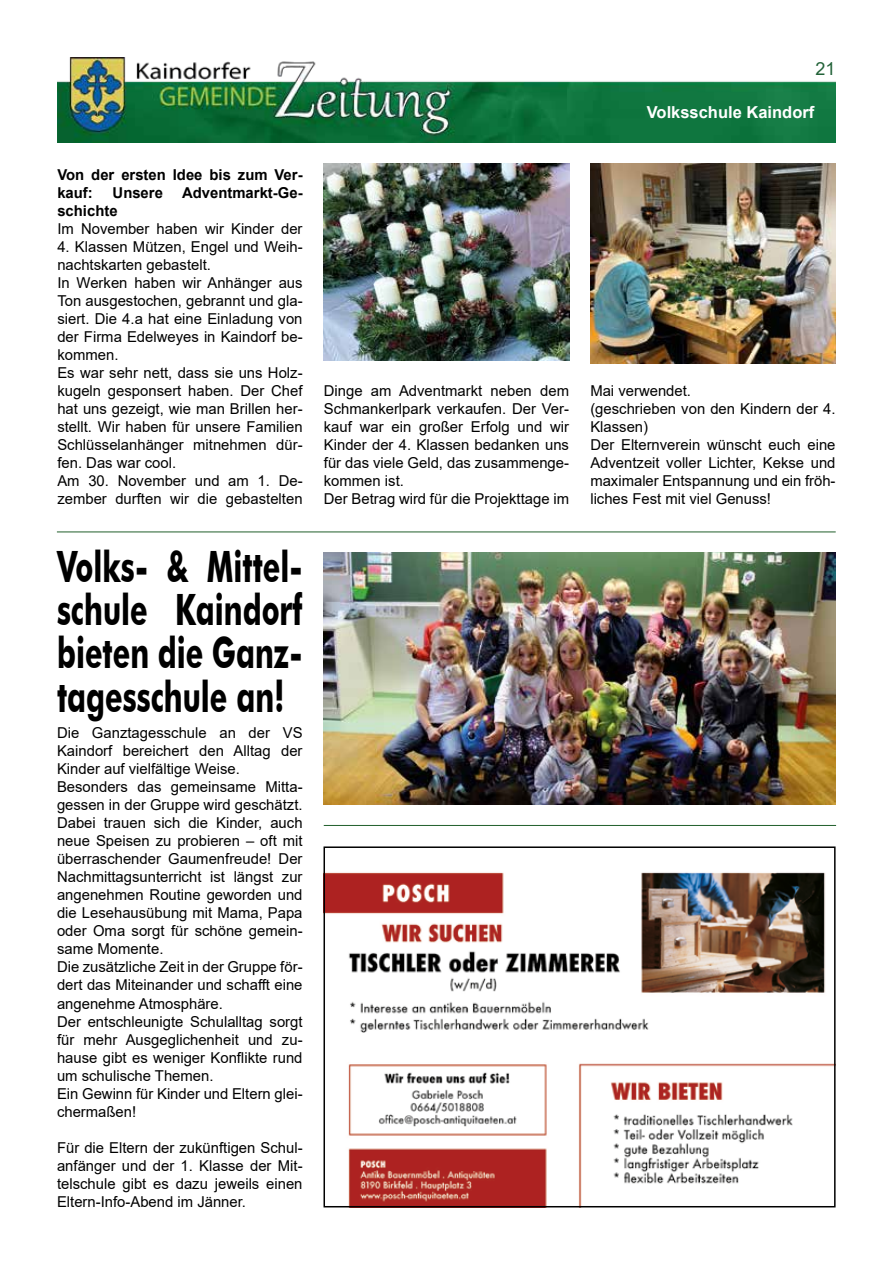
<style>
.page{position:relative;width:893px;height:1263px;background:#fff}
.page>*{position:absolute;margin:0;border:0;box-sizing:border-box;transform-origin:0 0}
.t1{font:700 43.2px/43.2px "Futura BT";color:#000;text-align:justify;scale:.67 1}
.t2{font:18px "Arial";color:#226238}
.t3{font:700 16.5px "Arial";color:#fff}
.t4{font:15px/18px "Arial";color:#000}
.t5{font:700 15px/18px "Arial";color:#000}
</style>
<div class="page">
<img style="left:57px;top:57px;width:779px;height:85px">
<img style="left:324px;top:164px;width:245px;height:197px">
<img style="left:590px;top:164px;width:246px;height:200px">
<hr style="left:57px;top:531px;width:778px;height:1px;background:#205e2b">
<img style="left:324px;top:552px;width:511px;height:252px">
<img style="left:326px;top:872px;width:507px;height:332px">
<div style="left:323px;top:846px;width:513px;height:361px;border:2px solid #000"></div>
<hr style="left:324px;top:825px;width:512px;height:1px;background:#205e2b">
<p class="t5" style="left:57px;top:166px;width:247px">Von der ersten Idee bis zum Ver&shy;kauf:</p>
<p class="t5" style="left:113px;top:184px;width:52px">Unsere</p>
<p class="t5" style="left:182px;top:184px;width:122px">Adventmarkt-Ge-</p>
<p class="t5" style="left:57px;top:202px;width:62px">schichte</p>
<p class="t4" style="left:57px;top:220px;width:247px">Im November haben wir Kinder der</p>
<p class="t4" style="left:57px;top:238px;width:247px">4. Klassen Mützen, Engel und Weih&shy;nachtskarten gebastelt.<br>In Werken haben wir Anhänger aus<br>Ton ausgestochen, gebrannt und gla&shy;siert. Die 4.a hat eine Einladung von der Firma Edelweyes in Kaindorf be&shy;kommen.<br>Es war sehr nett, dass sie uns Holz&shy;kugeln gesponsert haben. Der Chef hat uns gezeigt, wie man Brillen her&shy;stellt. Wir haben für unsere Familien<br>Schlüsselanhänger mitnehmen dür&shy;fen. Das war cool.<br>Am 30. November und am 1. De&shy;zember durften wir die gebastelten</p>
<h1 class="t1" style="left:57px;top:545px;width:368px">Volks- &amp; Mittel&shy;schule Kaindorf bieten die Ganz&shy;tagesschule an!</h1>
<p class="t4" style="left:57px;top:724px;width:247px">Die Ganztagesschule an der VS<br>Kaindorf bereichert den Alltag der<br>Kinder auf vielfältige Weise.<br>Besonders das gemeinsame Mitta&shy;gessen in der Gruppe wird geschätzt.<br>Dabei trauen sich die Kinder, auch neue Speisen zu probieren – oft mit überraschender Gaumenfreude! Der<br>Nachmittagsunterricht ist längst zur angenehmen Routine geworden und die Lesehausübung mit Mama, Papa oder Oma sorgt für schöne gemein&shy;same Momente.<br>Die zusätzliche Zeit in der Gruppe för&shy;dert das Miteinander und schafft eine angenehme Atmosphäre.<br>Der entschleunigte Schulalltag sorgt für mehr Ausgeglichenheit und zu&shy;hause gibt es weniger Konflikte rund um schulische Themen.<br>Ein Gewinn für Kinder und Eltern glei&shy;chermaßen!</p>
<p class="t4" style="left:57px;top:1138px;width:247px;text-align:justify">Für die Eltern der zukünftigen Schul&shy;anfänger und der 1. Klasse der Mit&shy;telschule gibt es dazu jeweils einen Eltern-Info-Abend im Jänner.</p>
<p class="t2" style="left:815px;top:56px;width:22px">21</p>
<p class="t3" style="left:647px;top:101px;width:169px">Volksschule Kaindorf</p>
<p class="t4" style="left:324px;top:382px;width:247px">Dinge am Adventmarkt neben dem<br>Schmankerlpark verkaufen. Der Ver&shy;kauf war ein großer Erfolg und wir<br>Kinder der 4. Klassen bedanken uns für das viele Geld, das zusammenge&shy;kommen ist.<br>Der Betrag wird für die Projekttage im</p>
<p class="t4" style="left:590px;top:382px;width:247px">Mai verwendet.<br>(geschrieben von den Kindern der 4.<br>Klassen)<br>Der Elternverein wünscht euch eine<br>Adventzeit voller Lichter, Kekse und maximaler Entspannung und ein fröh&shy;liches Fest mit viel Genuss!</p>
</div>
